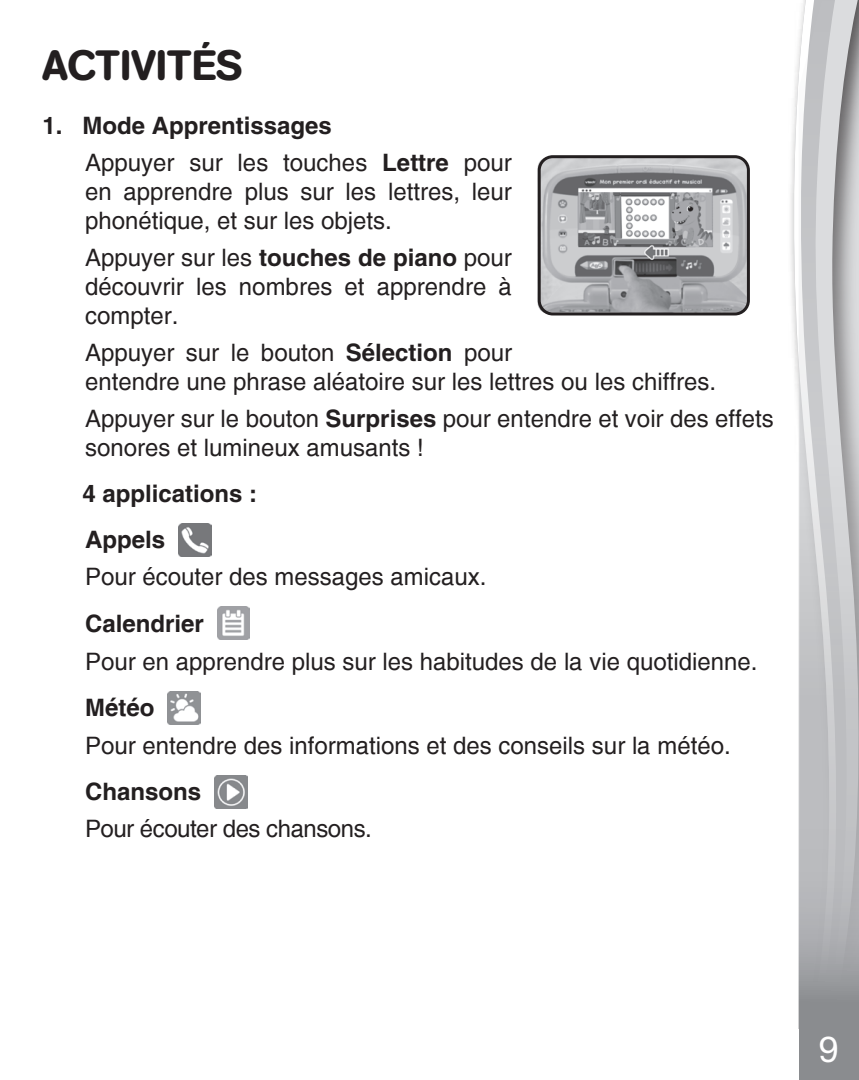
<style>
.page{position:relative;width:859px;height:1080px;background:#fff}
.page>*{position:absolute;margin:0;border:0;box-sizing:border-box;transform-origin:0 0}
.大标题{font:500 42px "AG Book Rounded";color:#231f20}
.t1{font:27px "Helvetica 55 Roman";color:#fff}
.t2{font:24px/28.8px "Helvetica";color:#231f20;text-align:justify}
.t3{font:700 24px "Helvetica";color:#231f20}
.t4{font:700 24px "Helvetica";color:#231f20}
.t5{font:24px "Helvetica";letter-spacing:-.02em;color:#231f20}
.s1{font-weight:700}
.s2{font-size:36px}
</style>
<div class="page">
<svg style="left:793px;top:46px;width:6px;height:983px"></svg>
<svg style="left:799px;top:0;width:60px;height:1080px;background:#bebfc1"></svg>
<img style="left:178px;top:524px;width:33px;height:33px">
<img style="left:217px;top:607px;width:33px;height:33px">
<img style="left:168px;top:691px;width:32px;height:33px">
<img style="left:214px;top:775px;width:34px;height:34px">
<img style="left:537px;top:159px;width:209px;height:155px">
<div style="left:538px;top:155px;width:212px;height:160px;border:3px solid #231f20;border-radius:14px"></div>
<p class="大标题" style="left:42px;top:41px;width:202px">ACTIVITÉS</p>
<p class="t3" style="left:42px;top:111px;width:291px">1. Mode Apprentissages</p>
<p class="t2" style="left:85px;top:149px;width:428px">Appuyer sur les touches <span class="s1">Lettre</span> pour en apprendre plus sur les lettres, leur phonétique, et sur les objets.</p>
<p class="t2" style="left:85px;top:244px;width:428px">Appuyer sur les <span class="s1">touches de piano</span> pour découvrir les nombres et apprendre à compter.</p>
<p class="t2" style="left:85px;top:339px;width:632px">Appuyer sur le bouton <span class="s1">Sélection</span> pour<br>entendre une phrase aléatoire sur les lettres ou les chiffres.</p>
<p class="t2" style="left:85px;top:405px;width:690px">Appuyer sur le bouton <span class="s1">Surprises</span> pour entendre et voir des effets sonores et lumineux amusants !</p>
<p class="t3" style="left:83px;top:479px;width:176px">4 applications :</p>
<p class="t4" style="left:85px;top:525px;width:82px">Appels</p>
<p class="t2" style="left:85px;top:562px;width:403px">Pour écouter des messages amicaux.</p>
<p class="t4" style="left:85px;top:609px;width:120px">Calendrier</p>
<p class="t2" style="left:85px;top:647px;width:674px">Pour en apprendre plus sur les habitudes de la vie quotidienne.</p>
<p class="t4" style="left:85px;top:693px;width:71px">Météo</p>
<p class="t2" style="left:85px;top:731px;width:647px">Pour entendre des informations et des conseils sur la météo.</p>
<p class="t4" style="left:85px;top:776px;width:118px">Chansons</p>
<p class="t5" style="left:85px;top:815px;width:288px">Pour écouter des chansons.</p>
<p class="t1" style="left:819px;top:1021px;width:26px">9<span class="s2">9</span></p>
</div>
